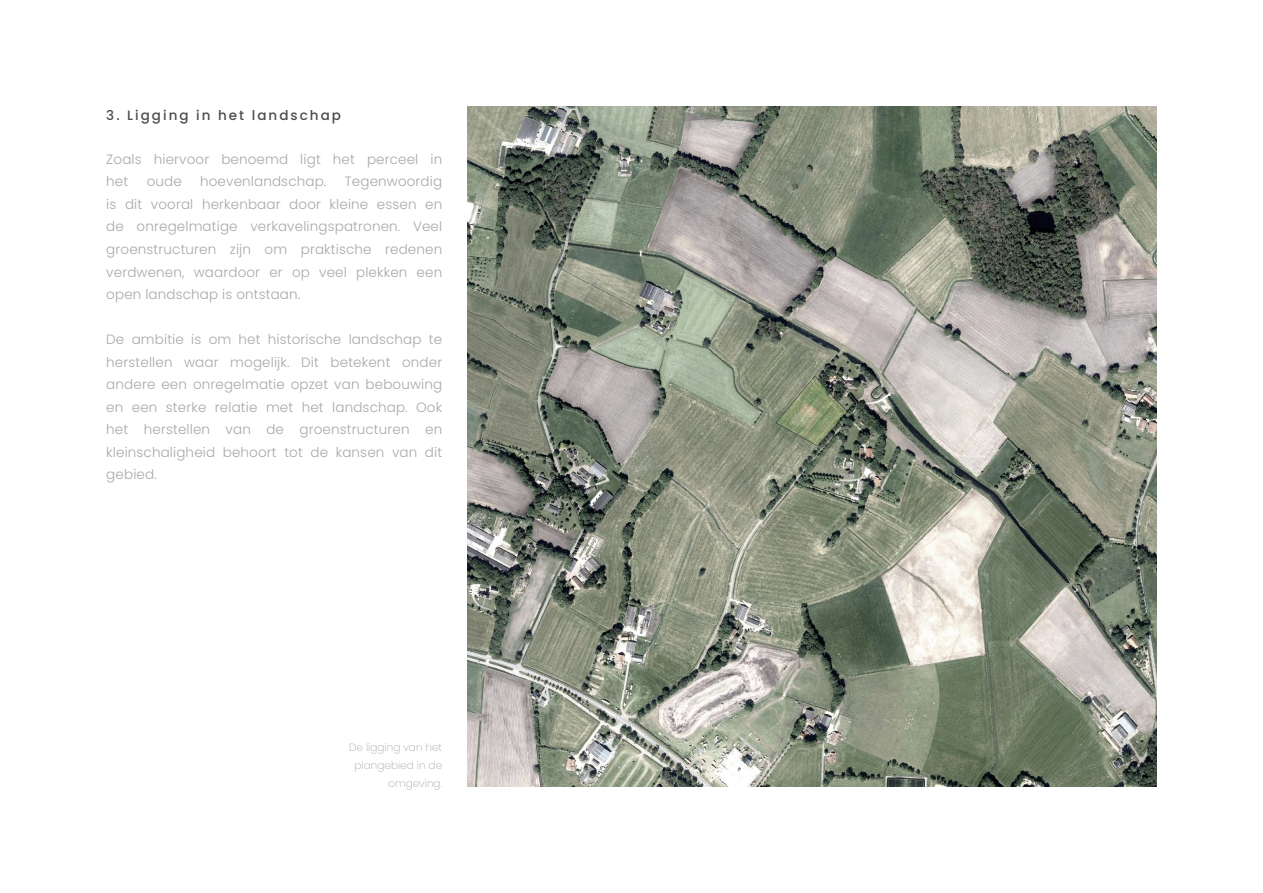
<style>
.page{position:relative;width:1263px;height:893px;background:#fff}
.page>*{position:absolute;margin:0;border:0;box-sizing:border-box;transform-origin:0 0}
.Tekst_2{font:300 13.5px/22.5px "Poppins";letter-spacing:.01em;color:#a8a9ad;text-align:justify}
.Paragraaf{font:500 13.5px "Poppins";letter-spacing:.15em;color:#4b4c4d}
.Ondertitel{font:200 10.5px/18px "Poppins";color:#a8a9ad;text-align:right}
</style>
<div class="page">
<img style="left:467px;top:106px;width:690px;height:681px">
<p class="Paragraaf" style="left:106px;top:108px;width:236px">3. Ligging in het landschap</p>
<p class="Tekst_2" style="left:106px;top:148px;width:337px">Zoals hiervoor benoemd ligt het perceel in het</p>
<p class="Tekst_2" style="left:106px;top:171px;width:337px;text-indent:238px">Tegenwoordig is dit vooral herkenbaar door kleine essen en de onregelmatige verkavelingspatronen. Veel groenstructuren zijn om praktische redenen verdwenen, waardoor er op veel plekken een open landschap is ontstaan.</p>
<p class="Tekst_2" style="left:106px;top:328px;width:337px">De ambitie is om het historische landschap te herstellen waar mogelijk. Dit betekent onder andere een onregelmatie opzet van bebouwing en een sterke relatie met het landschap. Ook het herstellen van de groenstructuren en kleinschaligheid behoort tot de kansen van dit gebied.</p>
<p class="Tekst_2" style="left:147px;top:171px;width:37px">oude</p>
<p class="Tekst_2" style="left:200px;top:171px;width:128px">hoevenlandschap.</p>
<p class="Ondertitel" style="left:349px;top:738px;width:95px">De ligging van het plangebied in de omgeving.</p>
</div>
